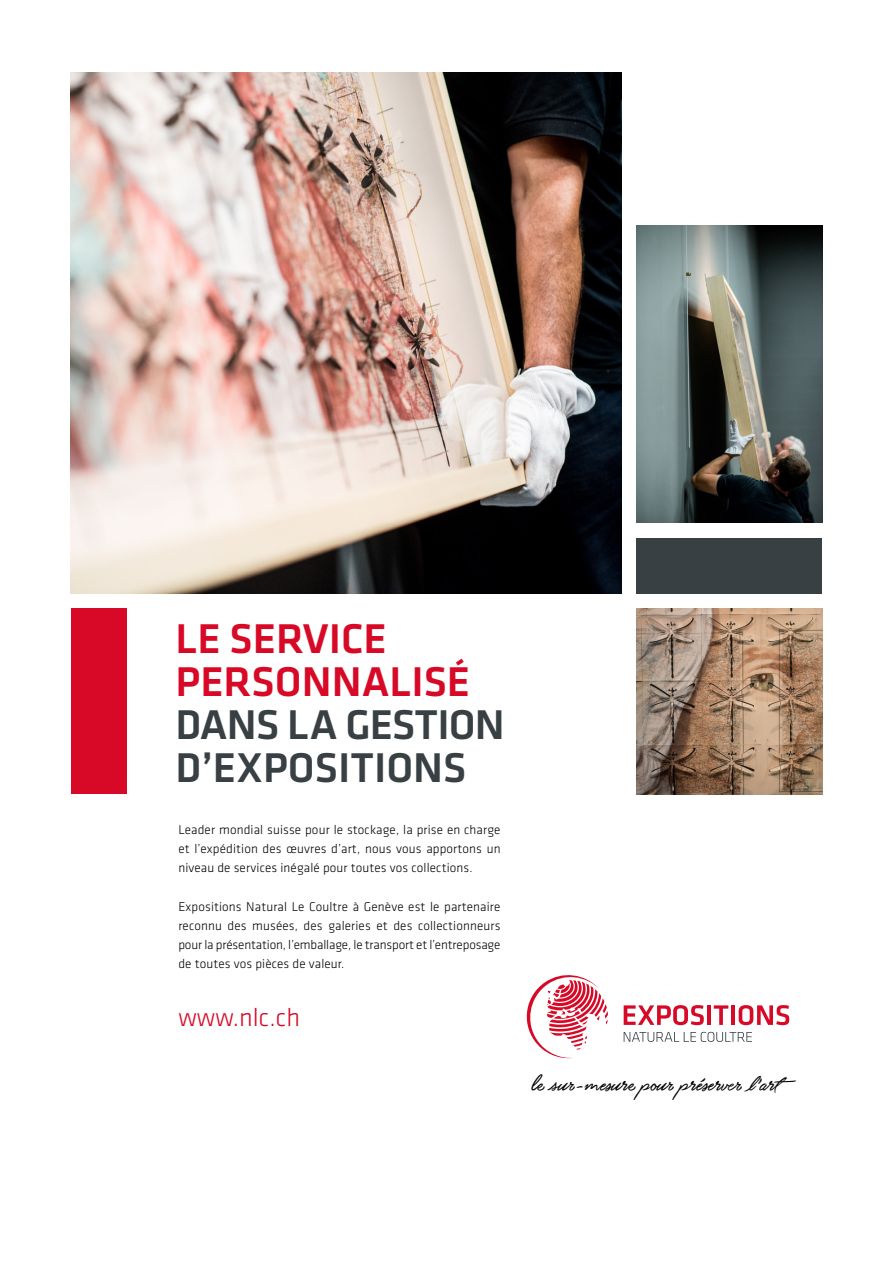
<style>
.page{position:relative;width:893px;height:1263px;background:#fff}
.page>*{position:absolute;margin:0;border:0;box-sizing:border-box;transform-origin:0 0}
.t1{font:500 43.05px/43px "Klavika";color:#384044}
.t2{font:500 43.05px/43px "Klavika";color:#d70926}
.t3{font:30.15px "Unthrift First";color:#000}
.t4{font:300 26.25px "Klavika";color:#d70926}
.t5{font:300 13.2px/19.2px "Klavika";letter-spacing:.01em;color:#000;text-align:justify}
</style>
<div class="page">
<div style="left:636px;top:538px;width:186px;height:55px;background:#384044"></div>
<div style="left:71px;top:608px;width:56px;height:186px;background:#d70926"></div>
<svg style="left:526px;top:975px;width:82px;height:84px"></svg>
<svg style="left:624px;top:1005px;width:80px;height:20px"></svg>
<hr style="left:707px;top:1005px;width:4px;height:20px;background:#d70926">
<svg style="left:714px;top:1005px;width:14px;height:20px"></svg>
<hr style="left:731px;top:1005px;width:4px;height:20px;background:#d70926">
<svg style="left:739px;top:1005px;width:50px;height:20px"></svg>
<svg style="left:624px;top:1032px;width:128px;height:10px"></svg>
<img style="left:636px;top:225px;width:186px;height:298px">
<img style="left:71px;top:73px;width:550px;height:520px">
<img style="left:636px;top:608px;width:186px;height:186px">
<h1 class="t2" style="left:176px;top:616px;width:296px">LE SERVICE<br>PERSONNALISÉ</h1>
<h1 class="t1" style="left:176px;top:702px;width:331px">DANS LA GESTION<br>D’EXPOSITIONS</h1>
<p class="t5" style="left:178px;top:820px;width:324px">Leader mondial suisse pour le stockage, la prise en charge et l’expédition des œuvres d’art, nous vous apportons un niveau de services inégalé pour toutes vos collections.</p>
<p class="t5" style="left:178px;top:896px;width:324px">Expositions Natural Le Coultre à Genève est le partenaire reconnu des musées, des galeries et des collectionneurs pour la présentation, l’emballage, le transport et l’entreposage de toutes vos pièces de valeur.</p>
<h3 class="t4" style="left:178px;top:1001px;width:123px">www.nlc.ch</h3>
<h2 class="t3" style="left:532px;top:1066px;width:267px">le sur-mesure pour préserver l’art</h2>
</div>
